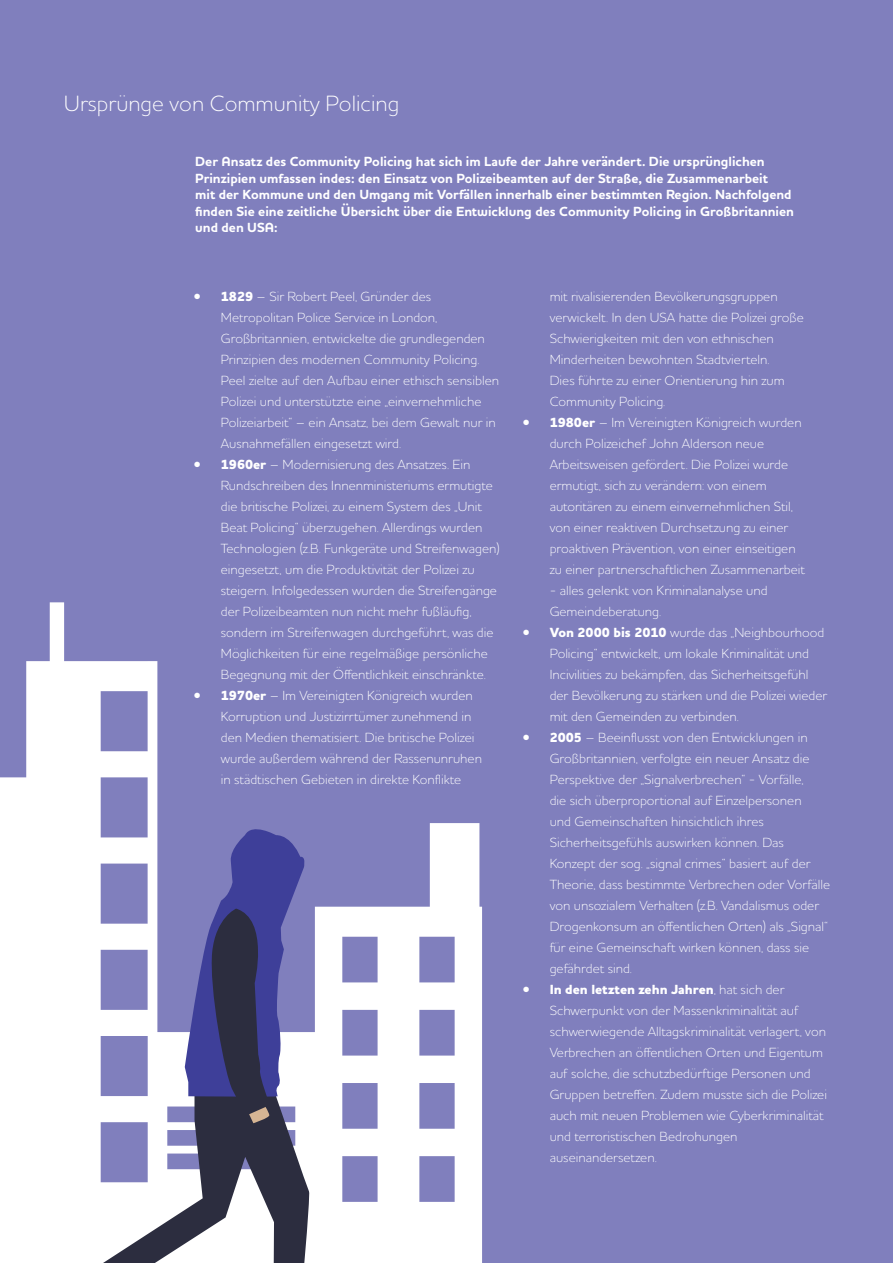
<style>
.page{position:relative;width:893px;height:1263px;background:#807fbd}
.page>*{position:absolute;margin:0;border:0;box-sizing:border-box;transform-origin:0 0}
.H2-white{font:300 22.5px "Houschka Pro";color:#fff}
.t1{font:300 13.5px/21px "Houschka Pro";color:#fff}
.t2{font:700 13.5px/16.5px "Houschka Pro";color:#fff}
.s1{font-weight:800}
</style>
<div class="page">
<svg style="left:0;top:602px;width:482px;height:661px"></svg>
<svg style="left:101px;top:822px;width:210px;height:441px"></svg>
<p class="H2-white" style="left:64px;top:89px;width:337px">Ursprünge von Community Policing</p>
<h3 class="t2" style="left:195px;top:154px;width:600px">Der Ansatz des Community Policing hat sich im Laufe der Jahre verändert. Die ursprünglichen Prinzipien umfassen indes: den Einsatz von Polizeibeamten auf der Straße, die Zusammenarbeit<br>mit der Kommune und den Umgang mit Vorfällen innerhalb einer bestimmten Region. Nachfolgend finden Sie eine zeitliche Übersicht über die Entwicklung des Community Policing in Großbritannien und den USA:</h3>
<p class="t1" style="left:221px;top:285px;width:280px;text-indent:-27px"><span class="s1">• 1829</span> – Sir Robert Peel, Gründer des Metropolitan Police Service in London, Großbritannien, entwickelte die grundlegenden Prinzipien des modernen Community Policing.<br>Peel zielte auf den Aufbau einer ethisch sensiblen Polizei und unterstützte eine „einvernehmliche Polizeiarbeit“ – ein Ansatz, bei dem Gewalt nur in Ausnahmefällen eingesetzt wird.</p>
<p class="t1" style="left:221px;top:453px;width:280px;text-indent:-27px"><span class="s1">• 1960er</span> – Modernisierung des Ansatzes. Ein Rundschreiben des Innenministeriums ermutigte die britische Polizei, zu einem System des „Unit Beat Policing“ überzugehen. Allerdings wurden Technologien (z.B. Funkgeräte und Streifenwagen) eingesetzt, um die Produktivität der Polizei zu steigern. Infolgedessen wurden die Streifengänge der Polizeibeamten nun nicht mehr fußläufig, sondern im Streifenwagen durchgeführt, was die Möglichkeiten für eine regelmäßige persönliche Begegnung mit der Öffentlichkeit einschränkte.</p>
<p class="t1" style="left:221px;top:684px;width:263px;text-indent:-27px"><span class="s1">• 1970er</span> – Im Vereinigten Königreich wurden Korruption und Justizirrtümer zunehmend in den Medien thematisiert. Die britische Polizei wurde außerdem während der Rassenunruhen in städtischen Gebieten in direkte Konflikte</p>
<p class="t1" style="left:550px;top:285px;width:256px">mit rivalisierenden Bevölkerungsgruppen verwickelt. In den USA hatte die Polizei große Schwierigkeiten mit den von ethnischen Minderheiten bewohnten Stadtvierteln.<br>Dies führte zu einer Orientierung hin zum Community Policing.</p>
<p class="t1" style="left:550px;top:411px;width:257px;text-indent:-27px"><span class="s1">• 1980er</span> – Im Vereinigten Königreich wurden durch Polizeichef John Alderson neue Arbeitsweisen gefördert. Die Polizei wurde ermutigt, sich zu verändern: von einem autoritären zu einem einvernehmlichen Stil, von einer reaktiven Durchsetzung zu einer proaktiven Prävention, von einer einseitigen zu einer partnerschaftlichen Zusammenarbeit</p>
<p class="t1" style="left:550px;top:579px;width:219px">- alles gelenkt von Kriminalanalyse und<br>Gemeindeberatung.</p>
<p class="t1" style="left:550px;top:621px;width:279px;text-indent:-27px"><span class="s1">• Von 2000 bis 2010</span> wurde das „Neighbourhood Policing“ entwickelt, um lokale Kriminalität und Incivilities zu bekämpfen, das Sicherheitsgefühl der Bevölkerung zu stärken und die Polizei wieder mit den Gemeinden zu verbinden.</p>
<p class="t1" style="left:550px;top:726px;width:282px;text-indent:-27px"><span class="s1">• 2005</span> – Beeinflusst von den Entwicklungen in Großbritannien, verfolgte ein neuer Ansatz die Perspektive der „Signalverbrechen“ - Vorfälle,<br>die sich überproportional auf Einzelpersonen<br>und Gemeinschaften hinsichtlich ihres Sicherheitsgefühls auswirken können. Das Konzept der sog. „signal crimes“ basiert auf der Theorie, dass bestimmte Verbrechen oder Vorfälle von unsozialem Verhalten (z.B. Vandalismus oder Drogenkonsum an öffentlichen Orten) als „Signal“ für eine Gemeinschaft wirken können, dass sie gefährdet sind.</p>
<p class="t1" style="left:550px;top:978px;width:279px;text-indent:-27px"><span class="s1">• In den letzten zehn Jahren</span>, hat sich der Schwerpunkt von der Massenkriminalität auf schwerwiegende Alltagskriminalität verlagert, von Verbrechen an öffentlichen Orten und Eigentum auf solche, die schutzbedürftige Personen und Gruppen betreffen. Zudem musste sich die Polizei auch mit neuen Problemen wie Cyberkriminalität und terroristischen Bedrohungen auseinandersetzen.</p>
</div>
